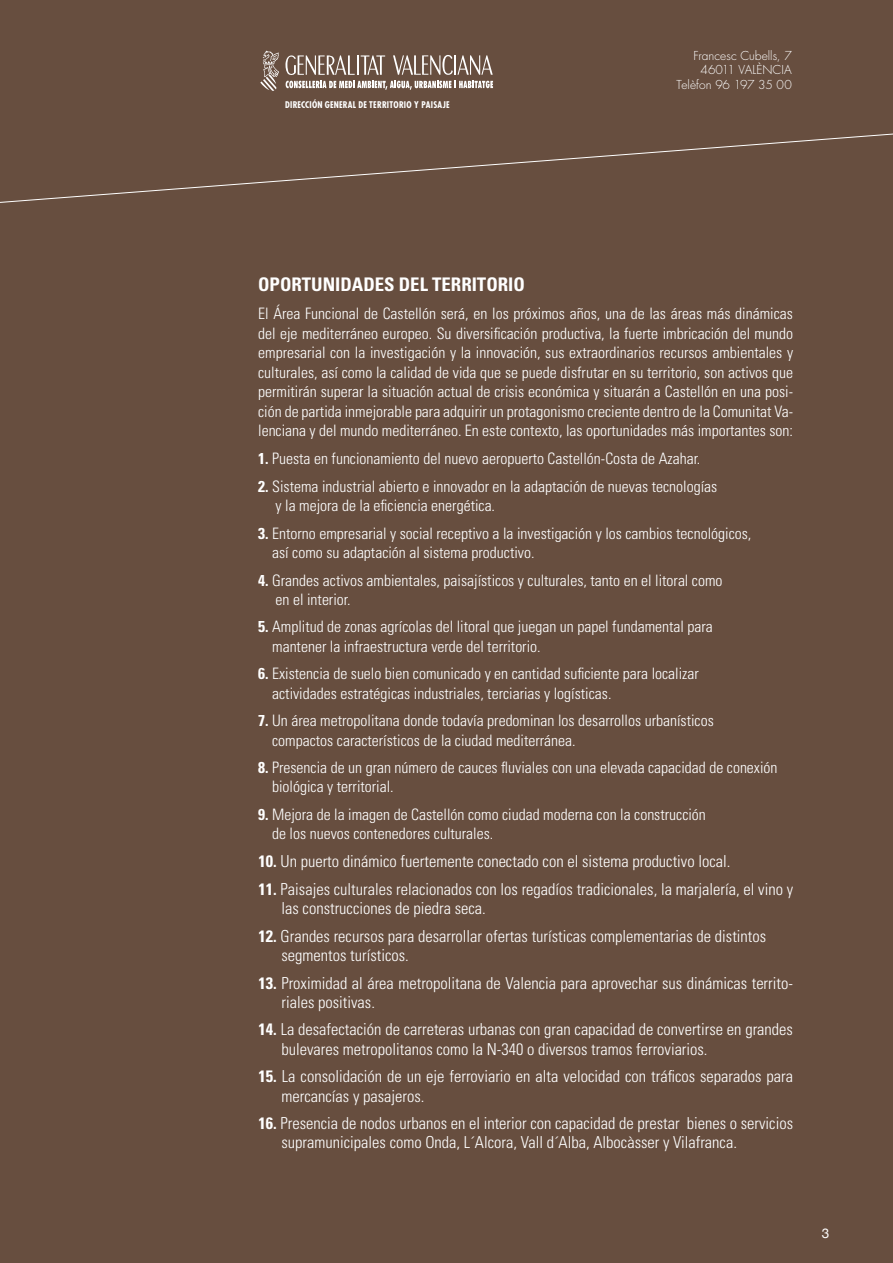
<style>
.page{position:relative;width:893px;height:1263px;background:#674e3f}
.page>*{position:absolute;margin:0;border:0;box-sizing:border-box;transform-origin:0 0}
._02_INTRO_TITULO{font:700 condensed 18.75px "Univers";color:#fff}
._02_Areas_TXT_2_sang{font:300 condensed 16.5px/19.2px "Univers";color:#fff}
._02_Areas_TXT__2{font:300 condensed 15.75px/19.2px "Univers";color:#fff}
._02_Areas_TXT{font:300 condensed 15.75px/19.5px "Univers";color:#fff;text-align:justify}
.t1{font:13.5px "Helvetica Neue";color:#fff}
.t2{font:300 12px/14.4px "Futura";letter-spacing:.005em;color:#fff;text-align:right}
.t3{font:700 condensed 9px "Futura";letter-spacing:.025em;color:#fff}
.s1{font-weight:700}
</style>
<div class="page">
<svg style="left:0;top:133px;width:893px;height:70px"></svg>
<svg style="left:260px;top:51px;width:19px;height:40px"></svg>
<svg style="left:285px;top:55px;width:208px;height:35px"></svg>
<p class="t3" style="left:285px;top:99px;width:166px">DIRECCIÓN GENERAL DE TERRITORIO Y PAISAJE</p>
<p class="t2" style="left:677px;top:49px;width:117px">Francesc Cubells, 7<br>46011 Valènc ia<br>Telèfon 96 197 35 00</p>
<p class="_02_INTRO_TITULO" style="left:258px;top:273px;width:33px">OPORTUNID</p>
<p class="_02_INTRO_TITULO" style="left:352px;top:273px;width:109px">ADES DEL TERRITORIO</p>
<p class="_02_Areas_TXT" style="left:258px;top:304px;width:536px">El Área Funcional de Castellón será, en los próximos años, una de las áreas más dinámicas del eje mediterráneo europeo. Su diversificación productiva, la fuerte imbricación del mundo empresarial con la investigación y la innovación, sus extraordinarios recursos ambientales y culturales, así como la calidad de vida que se puede disfrutar en su territorio, son activos que permitirán superar la situación actual de crisis económica y situarán a Castellón en una posi&shy;ción de partida inmejorable para adquirir un protagonismo creciente dentro de la Comunitat Va&shy;lenciana y del mundo mediterráneo. En este contexto, las oportunidades más importantes son:</p>
<p class="_02_Areas_TXT__2" style="left:258px;top:449px;width:444px"><span class="s1">1.</span> Puesta en funcionamiento del nuevo aeropuerto Castellón-Costa de Azahar.</p>
<p class="_02_Areas_TXT__2" style="left:276px;top:477px;width:443px;text-indent:-17px"><span class="s1">2.</span> Sistema industrial abierto e innovador en la adaptación de nuevas tecnologías y la mejora de la eficiencia energética.</p>
<p class="_02_Areas_TXT__2" style="left:272px;top:523px;width:481px;text-indent:-14px"><span class="s1">3.</span> Entorno empresarial y social receptivo a la investigación y los cambios tecnológicos, así como su adaptación al sistema productivo.</p>
<p class="_02_Areas_TXT__2" style="left:276px;top:570px;width:448px;text-indent:-17px"><span class="s1">4.</span> Grandes activos ambientales, paisajísticos y culturales, tanto en el litoral como en el interior.</p>
<p class="_02_Areas_TXT__2" style="left:272px;top:617px;width:442px;text-indent:-14px"><span class="s1">5.</span> Amplitud de zonas agrícolas del litoral que juegan un papel fundamental para mantener la infraestructura verde del territorio.</p>
<p class="_02_Areas_TXT__2" style="left:272px;top:664px;width:428px;text-indent:-14px"><span class="s1">6.</span> Existencia de suelo bien comunicado y en cantidad suficiente para localizar actividades estratégicas industriales, terciarias y logísticas.</p>
<p class="_02_Areas_TXT__2" style="left:272px;top:711px;width:443px;text-indent:-14px"><span class="s1">7.</span> Un área metropolitana donde todavía predominan los desarrollos urbanísticos compactos característicos de la ciudad mediterránea.</p>
<p class="_02_Areas_TXT__2" style="left:272px;top:758px;width:507px;text-indent:-14px"><span class="s1">8.</span> Presencia de un gran número de cauces fluviales con una elevada capacidad de conexión biológica y territorial.</p>
<p class="_02_Areas_TXT__2" style="left:258px;top:805px;width:449px"><span class="s1">9.</span> Mejora de la imagen de Castellón como ciudad moderna con la construcción</p>
<p class="_02_Areas_TXT__2" style="left:272px;top:824px;width:223px">de los nuevos contenedores culturales.</p>
<p class="_02_Areas_TXT_2_sang" style="left:259px;top:852px;width:473px"><span class="s1">10.</span> Un puerto dinámico fuertemente conectado con el sistema productivo local.</p>
<p class="_02_Areas_TXT_2_sang" style="left:282px;top:879px;width:513px;text-indent:-23px"><span class="s1">11.</span> Paisajes culturales relacionados con los regadíos tradicionales, la marjalería, el vino y las construcciones de piedra seca.</p>
<p class="_02_Areas_TXT_2_sang" style="left:282px;top:926px;width:486px;text-indent:-23px"><span class="s1">12.</span> Grandes recursos para desarrollar ofertas turísticas complementarias de distintos segmentos turísticos.</p>
<p class="_02_Areas_TXT_2_sang" style="left:282px;top:973px;width:513px;text-indent:-23px"><span class="s1">13.</span> Proximidad al área metropolitana de Valencia para aprovechar sus dinámicas territo&shy;riales positivas.</p>
<p class="_02_Areas_TXT_2_sang" style="left:282px;top:1020px;width:513px;text-indent:-23px"><span class="s1">14.</span> La desafectación de carreteras urbanas con gran capacidad de convertirse en grandes bulevares metropolitanos como la N-340 o diversos tramos ferroviarios.</p>
<p class="_02_Areas_TXT_2_sang" style="left:282px;top:1067px;width:513px;text-indent:-23px"><span class="s1">15.</span> La consolidación de un eje ferroviario en alta velocidad con tráficos separados para mercancías y pasajeros.</p>
<p class="_02_Areas_TXT_2_sang" style="left:282px;top:1114px;width:513px;text-indent:-23px"><span class="s1">16.</span> Presencia de nodos urbanos en el interior con capacidad de prestar bienes o servicios supramunicipales como Onda, L´Alcora, Vall d´Alba, Albocàsser y Vilafranca.</p>
<p class="t1" style="left:822px;top:1225px;width:9px">3</p>
</div>
